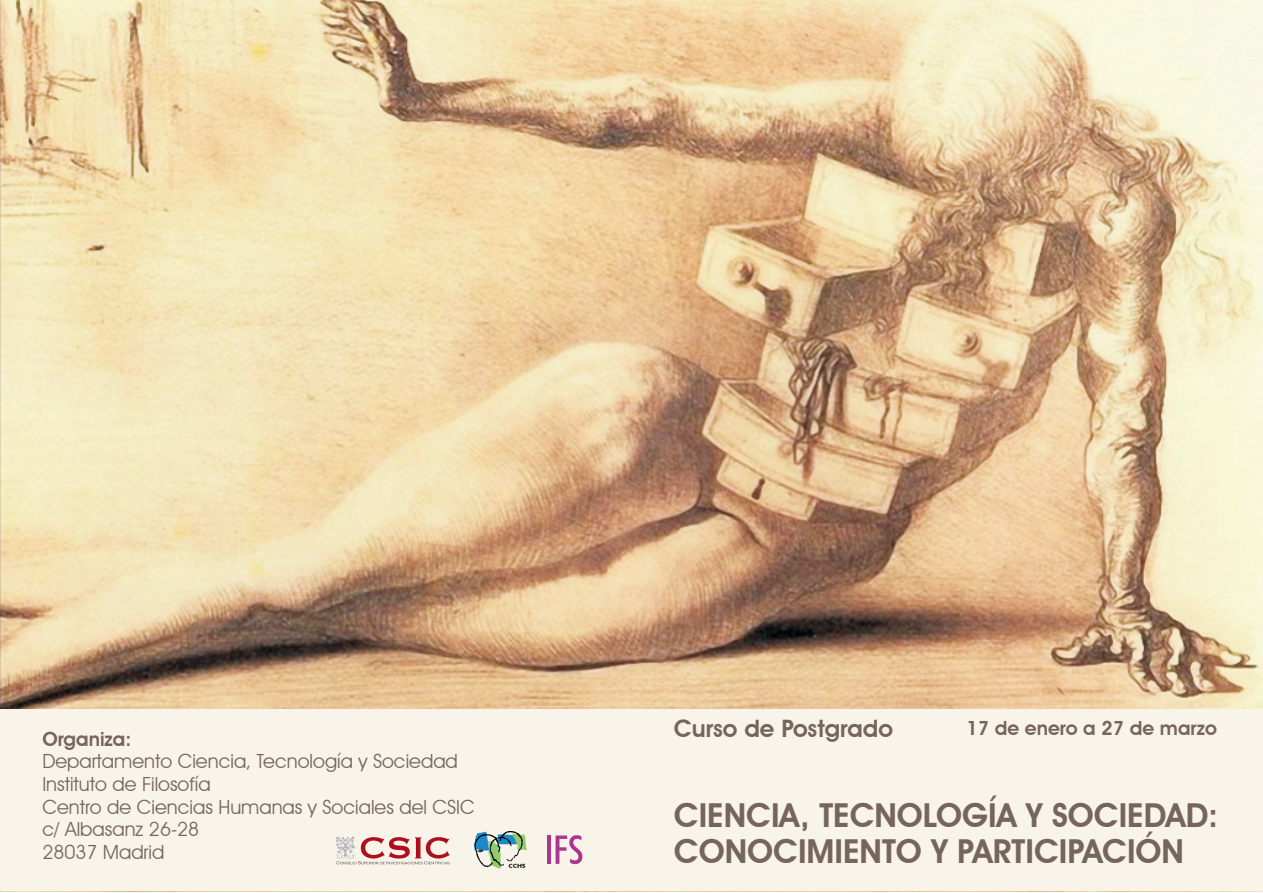
<style>
.page{position:relative;width:1263px;height:893px;background:#fff}
.page>*{position:absolute;margin:0;border:0;box-sizing:border-box;transform-origin:0 0}
.t1{font:700 33px/36.2px "Avant Garde IT Cby BT";color:#76655c}
.t2{font:700 24px "Avant Garde IT Cby BT";color:#76655c}
.t3{font:19.5px/22.6px "Avant Garde IT Cby BT";color:#76655c}
.t4{font:700 19.5px "Avant Garde IT Cby BT";color:#76655c}
</style>
<div class="page">
<img style="left:0;top:0;width:1263px;height:709px">
<div style="left:0;top:709px;width:1263px;height:182px;background:#f9f4ea"></div>
<img style="left:474px;top:832px;width:52px;height:37px">
<svg style="left:335px;top:836px;width:115px;height:28px"></svg>
<svg style="left:555px;top:835px;width:27px;height:29px"></svg>
<hr style="left:547px;top:835px;width:3px;height:29px;background:#ab3590">
<p class="t4" style="left:42px;top:731px;width:90px">Organiza:</p>
<p class="t3" style="left:42px;top:752px;width:434px">Departamento Ciencia, Tecnología y Sociedad<br>Instituto de Filosofía<br>Centro de Ciencias Humanas y Sociales del CSIC c/ Albasanz 26-28<br>28037 Madrid</p>
<p class="t2" style="left:674px;top:719px;width:221px">Curso de Postgrado</p>
<p class="t4" style="left:966px;top:720px;width:252px">17 de enero a 27 de marzo</p>
<h1 class="t1" style="left:674px;top:800px;width:546px">CIENCIA, TECNOLOGÍA Y SOCIEDAD:<br>CONOCIMIENTO Y PARTICIPACIÓN</h1>
</div>
